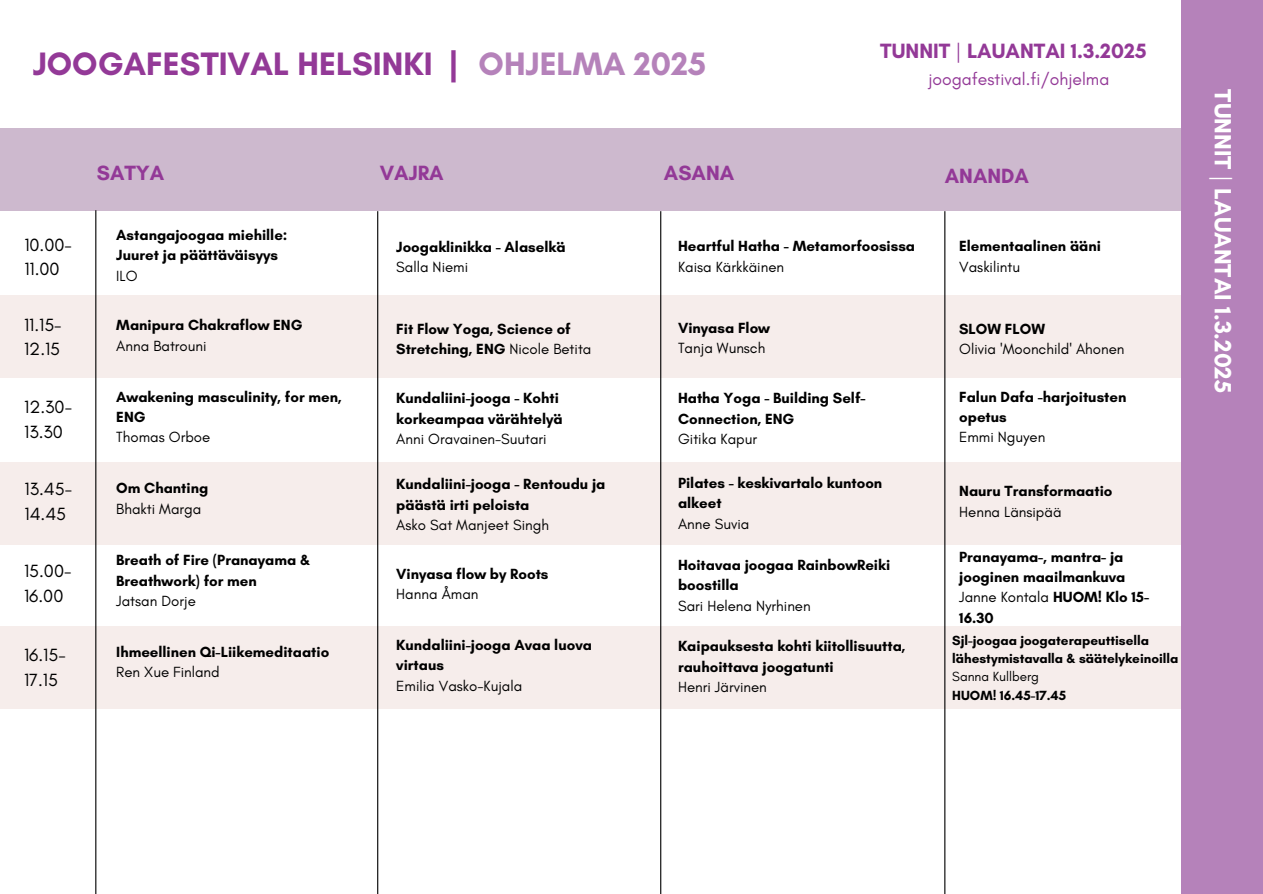
<style>
.page{position:relative;width:1263px;height:894px;background:#fff}
.page>*{position:absolute;margin:0;border:0;box-sizing:border-box;transform-origin:0 0}
.t1{font:700 33px "Glacial Indifference";color:#933997}
.t2{font:700 33px "Glacial Indifference";color:#b582ba}
.t3{font:700 24px "Glacial Indifference";color:#fff}
.t4{font:700 21px "Glacial Indifference";color:#933997}
.t5{font:18px/24.8px "Glacial Indifference";color:#000}
.t6{font:17.55px "Glacial Indifference";color:#933997}
.t7{font:700 15px/20.2px "Glacial Indifference";color:#000}
.t8{font:15px "Glacial Indifference";color:#000}
.t9{font:700 13.5px/18px "Glacial Indifference";color:#000}
.s1{font-weight:400}
</style>
<div class="page">
<div style="left:0;top:128px;width:1196px;height:83px;background:#cdb9ce"></div>
<div style="left:0;top:295px;width:1208px;height:83px;background:#f6edeb"></div>
<div style="left:0;top:461px;width:1231px;height:83px;background:#f6edeb"></div>
<div style="left:0;top:626px;width:1229px;height:83px;background:#f6edeb"></div>
<hr style="left:944px;top:211px;width:1px;height:682px;background:#000">
<div style="left:1181px;top:0;width:82px;height:893px;background:#b582ba"></div>
<hr style="left:95px;top:210px;width:1px;height:683px;background:#000">
<hr style="left:377px;top:211px;width:1px;height:682px;background:#000">
<hr style="left:660px;top:211px;width:1px;height:682px;background:#000">
<h3 class="t1" style="left:33px;top:44px;width:427px">JOOGAFESTIVAL HELSINKI |</h3>
<h1 class="t2" style="left:479px;top:44px;width:229px">OHJELMA 2025</h1>
<h2 class="t4" style="left:880px;top:38px;width:268px">TUNNIT <span class="s1">|</span> LAUANTAI 1.3.2025</h2>
<p class="t6" style="left:928px;top:69px;width:182px">joogafestival.fi/ohjelma</p>
<h3 class="t4" style="left:97px;top:159px;width:69px">SATYA</h3>
<h1 class="t4" style="left:380px;top:159px;width:65px">VAJRA</h1>
<h3 class="t4" style="left:664px;top:159px;width:72px">ASANA</h3>
<p class="t4" style="left:945px;top:163px;width:86px">ANANDA</p>
<p class="t5" style="left:24px;top:232px;width:49px">10.00-<br>11.00</p>
<h5 class="t5" style="left:24px;top:312px;width:39px">11.15-<br>12.15</h5>
<p class="t5" style="left:24px;top:394px;width:49px">12.30-<br>13.30</p>
<p class="t5" style="left:25px;top:476px;width:49px">13.45-<br>14.45</p>
<h5 class="t5" style="left:24px;top:558px;width:49px">15.00-<br>16.00</h5>
<p class="t5" style="left:24px;top:642px;width:43px">16.15-<br>17.15</p>
<p class="t7" style="left:116px;top:224px;width:173px">Astangajoogaa miehille:<br>Juuret ja päättäväisyys</p>
<p class="t8" style="left:116px;top:266px;width:23px">ILO</p>
<p class="t7" style="left:116px;top:315px;width:188px">Manipura Chakraflow ENG</p>
<p class="t8" style="left:116px;top:336px;width:92px">Anna Batrouni</p>
<p class="t7" style="left:116px;top:386px;width:227px">Awakening masculinity, for men,<br>ENG</p>
<h5 class="t8" style="left:116px;top:428px;width:95px">Thomas Orboe</h5>
<p class="t7" style="left:116px;top:477px;width:93px">Om Chanting</p>
<p class="t8" style="left:116px;top:499px;width:87px">Bhakti Marga</p>
<p class="t7" style="left:116px;top:549px;width:195px">Breath of Fire (Pranayama &amp;<br>Breathwork) for men</p>
<p class="t8" style="left:116px;top:591px;width:81px">Jatsan Dorje</p>
<p class="t7" style="left:116px;top:641px;width:215px">Ihmeellinen Qi-Liikemeditaatio</p>
<p class="t8" style="left:116px;top:663px;width:105px">Ren Xue Finland</p>
<h5 class="t7" style="left:396px;top:237px;width:171px">Joogaklinikka - Alaselkä</h5>
<p class="t8" style="left:396px;top:258px;width:73px">Salla Niemi</p>
<p class="t7" style="left:396px;top:318px;width:197px">Fit Flow Yoga, Science of<br>Stretching, ENG <span class="s1">Nicole Betita</span></p>
<p class="t7" style="left:396px;top:388px;width:168px">Kundaliini-jooga - Kohti korkeampaa värähtelyä</p>
<p class="t8" style="left:396px;top:429px;width:152px">Anni Oravainen-Suutari</p>
<p class="t7" style="left:396px;top:474px;width:211px">Kundaliini-jooga - Rentoudu ja päästä irti peloista</p>
<p class="t8" style="left:396px;top:515px;width:154px">Asko Sat Manjeet Singh</p>
<p class="t7" style="left:396px;top:563px;width:154px">Vinyasa flow by Roots</p>
<p class="t8" style="left:396px;top:585px;width:84px">Hanna Åman</p>
<p class="t7" style="left:396px;top:634px;width:197px">Kundaliini-jooga Avaa luova virtaus</p>
<p class="t8" style="left:396px;top:676px;width:127px">Emilia Vasko-Kujala</p>
<p class="t7" style="left:678px;top:236px;width:239px">Heartful Hatha - Metamorfoosissa</p>
<p class="t8" style="left:678px;top:257px;width:108px">Kaisa Kärkkäinen</p>
<p class="t7" style="left:678px;top:318px;width:93px">Vinyasa Flow</p>
<p class="t8" style="left:678px;top:339px;width:89px">Tanja Wunsch</p>
<p class="t7" style="left:678px;top:388px;width:189px">Hatha Yoga - Building Self-<br>Connection, ENG</p>
<p class="t8" style="left:678px;top:429px;width:81px">Gitika Kapur</p>
<p class="t7" style="left:678px;top:472px;width:206px">Pilates - keskivartalo kuntoon alkeet</p>
<p class="t8" style="left:678px;top:514px;width:73px">Anne Suvia</p>
<h5 class="t7" style="left:678px;top:554px;width:214px">Hoitavaa joogaa RainbowReiki boostilla</h5>
<h5 class="t8" style="left:678px;top:596px;width:134px">Sari Helena Nyrhinen</h5>
<p class="t7" style="left:678px;top:636px;width:229px">Kaipauksesta kohti kiitollisuutta, rauhoittava joogatunti</p>
<p class="t8" style="left:678px;top:677px;width:90px">Henri Järvinen</p>
<p class="t7" style="left:959px;top:236px;width:143px">Elementaalinen ääni</p>
<p class="t8" style="left:959px;top:257px;width:62px">Vaskilintu</p>
<p class="t7" style="left:959px;top:318px;width:87px">SLOW FLOW</p>
<p class="t8" style="left:959px;top:339px;width:167px">Olivia 'Moonchild' Ahonen</p>
<p class="t7" style="left:959px;top:386px;width:169px">Falun Dafa -harjoitusten</p>
<p class="t7" style="left:959px;top:406px;width:49px">opetus</p>
<p class="t8" style="left:959px;top:428px;width:88px">Emmi Nguyen</p>
<p class="t7" style="left:959px;top:481px;width:155px">Nauru Transformaatio</p>
<p class="t8" style="left:959px;top:502px;width:104px">Henna Länsipää</p>
<p class="t7" style="left:959px;top:546px;width:168px">Pranayama-, mantra- ja jooginen maailmankuva</p>
<p class="t7" style="left:959px;top:586px;width:192px"><span class="s1">Janne Kontala</span> HUOM! Klo 15-<br>16.30</p>
<p class="t9" style="left:952px;top:631px;width:228px">Sjl-joogaa joogaterapeuttisella lähestymistavalla &amp; säätelykeinoilla<br><span class="s1">Sanna Kullberg</span></p>
<p class="t9" style="left:952px;top:685px;width:115px">HUOM! 16.45-17.45</p>
<h3 class="t3" style="left:1237px;top:89px;width:305px;rotate:90deg">TUNNIT <span class="s1">|</span> LAUANTAI 1.3.2025</h3>
</div>
